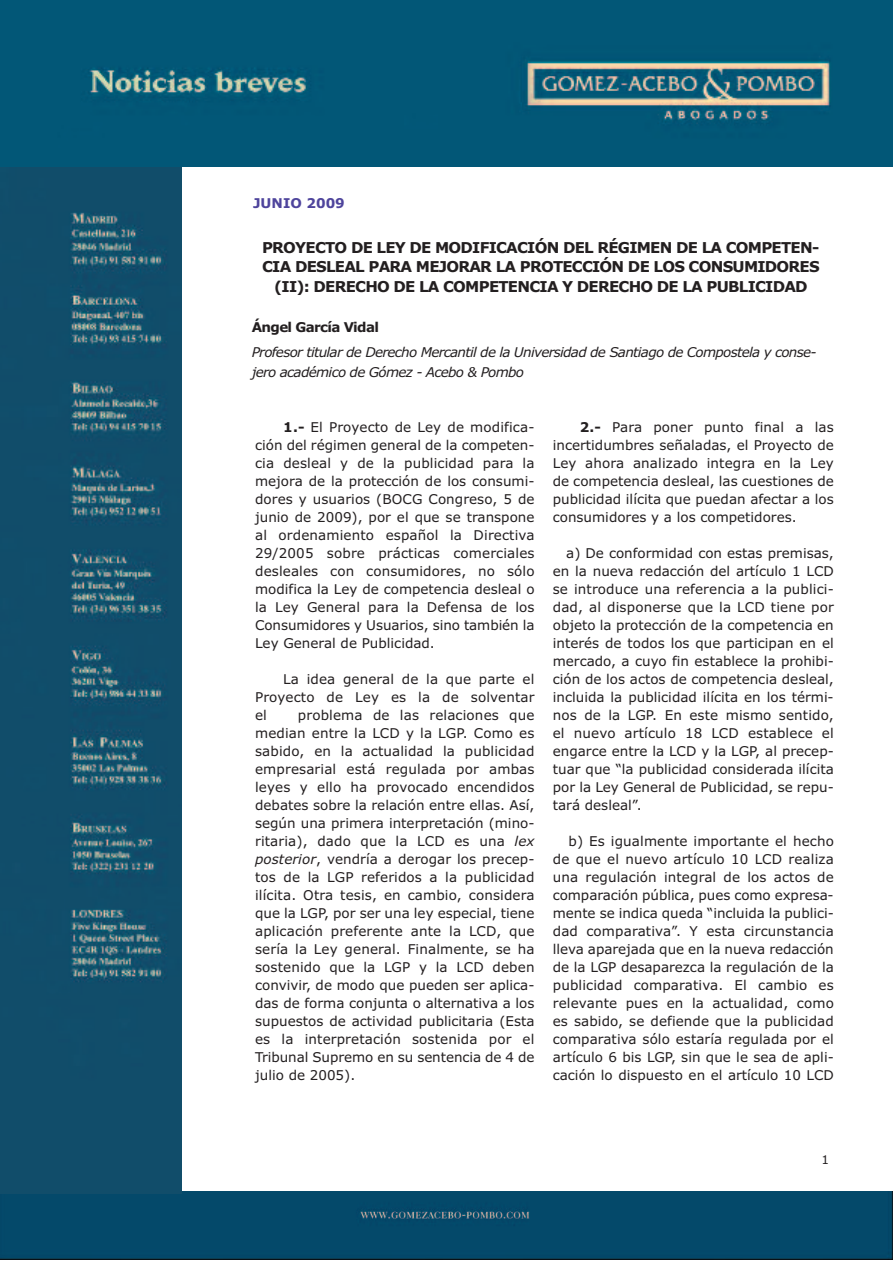
<style>
.page{position:relative;width:893px;height:1263px;background:#fff}
.page>*{position:absolute;margin:0;border:0;box-sizing:border-box;transform-origin:0 0}
.t1{font:700 15px/19.5px "Verdana";letter-spacing:-.05em;color:#231f20;text-align:center}
.t2{font:13.5px/18px "Verdana";color:#231f20;text-align:justify}
.t3{font:italic 13.5px/19.5px "Verdana";letter-spacing:-.05em;color:#231f20}
.t4{font:700 13.5px "Verdana";letter-spacing:-.05em;color:#231f20}
.t5{font:700 13.5px "Verdana";color:#4e449c}
.t6{font:12px "Verdana";color:#231f20}
.s1{font-weight:700}
.s2{font-style:italic}
</style>
<div class="page">
<svg style="left:0;top:1259px;width:893px;height:1px"></svg>
<div style="left:0;top:1191px;width:893px;height:68px;background:#04496a"></div>
<img style="left:0;top:166px;width:182px;height:1028px">
<img style="left:0;top:0;width:893px;height:166px">
<p class="t5" style="left:253px;top:196px;width:93px">JUNIO 2009</p>
<p class="t1" style="left:262px;top:238px;width:559px">PROYECTO DE LEY DE MODIFICACIÓN DEL RÉGIMEN DE LA COMPETEN-<br>CIA DESLEAL PARA MEJORAR LA PROTECCIÓN DE LOS CONSUMIDORES (II): DERECHO DE LA COMPETENCIA Y DERECHO DE LA PUBLICIDAD</p>
<p class="t4" style="left:252px;top:319px;width:129px">Ángel García Vidal</p>
<p class="t3" style="left:252px;top:343px;width:566px">Profesor titular de Derecho Mercantil de la Universidad de Santiago de Compostela y conse&shy;jero académico de Gómez - Acebo &amp; Pombo</p>
<p class="t2" style="left:255px;top:418px;width:281px;text-indent:28px"><span class="s1">1.-</span> El Proyecto de Ley de modifica&shy;ción del régimen general de la competen&shy;cia desleal y de la publicidad para la mejora de la protección de los consumi&shy;dores y usuarios (BOCG Congreso, 5 de junio de 2009), por el que se transpone al ordenamiento español la Directiva 29/2005 sobre prácticas comerciales desleales con consumidores, no sólo modifica la Ley de competencia desleal o la Ley General para la Defensa de los Consumidores y Usuarios, sino también la Ley General de Publicidad.</p>
<p class="t2" style="left:255px;top:670px;width:281px;text-indent:28px">La idea general de la que parte el Proyecto de Ley es la de solventar el</p>
<p class="t2" style="left:255px;top:706px;width:281px;text-indent:43px">problema de las relaciones que median entre la LCD y la LGP. Como es sabido, en la actualidad la publicidad empresarial está regulada por ambas leyes y ello ha provocado encendidos debates sobre la relación entre ellas. Así, según una primera interpretación (mino&shy;ritaria), dado que la LCD es una <span class="s2">lex posterior</span>, vendría a derogar los precep&shy;tos de la LGP referidos a la publicidad ilícita. Otra tesis, en cambio, considera que la LGP, por ser una ley especial, tiene aplicación preferente ante la LCD, que sería la Ley general. Finalmente, se ha sostenido que la LGP y la LCD deben convivir, de modo que pueden ser aplica&shy;das de forma conjunta o alternativa a los supuestos de actividad publicitaria (Esta es la interpretación sostenida por el Tribunal Supremo en su sentencia de 4 de julio de 2005).</p>
<p class="t2" style="left:553px;top:418px;width:283px;text-indent:27px"><span class="s1">2.-</span> Para poner punto final a las incertidumbres señaladas, el Proyecto de Ley ahora analizado integra en la Ley de competencia desleal, las cuestiones de publicidad ilícita que puedan afectar a los consumidores y a los competidores.</p>
<p class="t2" style="left:553px;top:544px;width:283px;text-indent:14px">a) De conformidad con estas premisas, en la nueva redacción del artículo 1 LCD se introduce una referencia a la publici&shy;dad, al disponerse que la LCD tiene por objeto la protección de la competencia en interés de todos los que participan en el mercado, a cuyo fin establece la prohibi&shy;ción de los actos de competencia desleal, incluida la publicidad ilícita en los térmi&shy;nos de la LGP. En este mismo sentido, el nuevo artículo 18 LCD establece el engarce entre la LCD y la LGP, al precep&shy;tuar que “la publicidad considerada ilícita por la Ley General de Publicidad, se repu&shy;tará desleal”.</p>
<p class="t2" style="left:553px;top:832px;width:283px;text-indent:16px">b) Es igualmente importante el hecho de que el nuevo artículo 10 LCD realiza una regulación integral de los actos de comparación pública, pues como expresa&shy;mente se indica queda “incluida la publici&shy;dad comparativa”. Y esta circunstancia lleva aparejada que en la nueva redacción de la LGP desaparezca la regulación de la publicidad comparativa. El cambio es relevante pues en la actualidad, como es sabido, se defiende que la publicidad comparativa sólo estaría regulada por el artículo 6 bis LGP, sin que le sea de apli&shy;cación lo dispuesto en el artículo 10 LCD</p>
<p class="t6" style="left:822px;top:1153px;width:9px">1</p>
</div>
